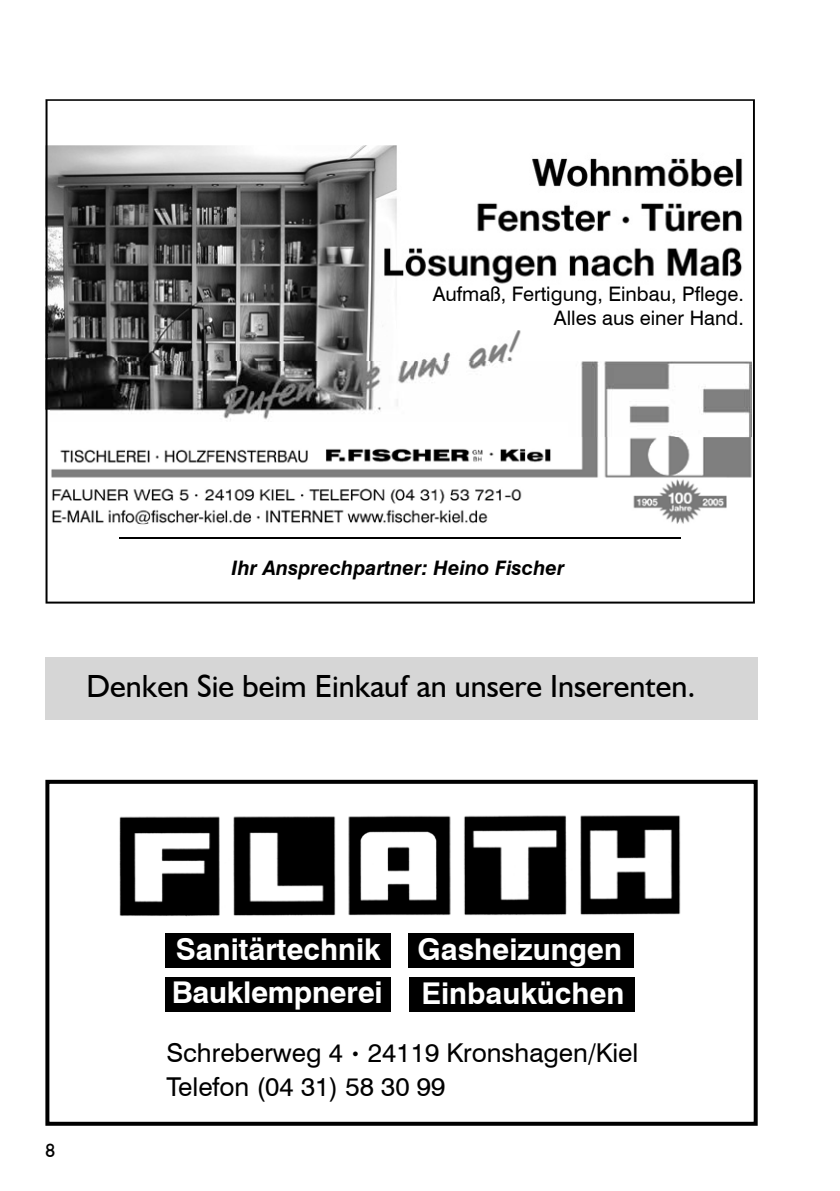
<style>
.page{position:relative;width:840px;height:1191px;background:#fff}
.page>*{position:absolute;margin:0;border:0;box-sizing:border-box;transform-origin:0 0}
.t1{font:32px "Humanist 521 BT";color:#000}
.t2{font:700 30px/42.6px "Swiss 721 BT";color:#fff}
.t3{font:26px/34px "Swiss 721 BT";color:#000}
.t4{font:20px/24px "Swiss 721 BT";color:#000;text-align:right}
.t5{font:italic 700 20px "Swiss 721 BT";color:#000}
.t6{font:19px "Humanist 521 BT";color:#000}
.s1{font-size:16px}
</style>
<div class="page">
<div style="left:45px;top:657px;width:712px;height:62px;background:#d6d6d6"></div>
<div style="left:45px;top:780px;width:712px;height:345px;border:4px solid #000"></div>
<div style="left:165px;top:933px;width:225px;height:35px;background:#000"></div>
<div style="left:408px;top:933px;width:225px;height:35px;background:#000"></div>
<div style="left:165px;top:977px;width:225px;height:34px;background:#000"></div>
<div style="left:409px;top:977px;width:225px;height:34px;background:#000"></div>
<img style="left:119px;top:815px;width:562px;height:101px">
<svg style="left:45px;top:99px;width:709px;height:504px"></svg>
<p class="t4" style="left:432px;top:282px;width:312px">Aufmaß, Fertigung, Einbau, Pflege.<br>Alles aus einer Hand.</p>
<p class="t5" style="left:231px;top:555px;width:334px">Ihr Ansprechpartner: Heino Fischer</p>
<p class="t1" style="left:86px;top:666px;width:610px">Denken Sie beim Einkauf an unsere Inserenten.</p>
<p class="t6" style="left:45px;top:1139px;width:11px">8</p>
<p class="t2" style="left:171px;top:928px;width:451px">Sanitärtechnik Gasheizungen<br>Bauklempnerei</p>
<p class="t2" style="left:421px;top:972px;width:204px">Einbauküchen</p>
<p class="t3" style="left:166px;top:1035px;width:473px">Schreberweg 4 <span class="s1">•</span> 24119 Kronshagen/Kiel<br>Telefon (04 31) 58 30 99</p>
</div>
